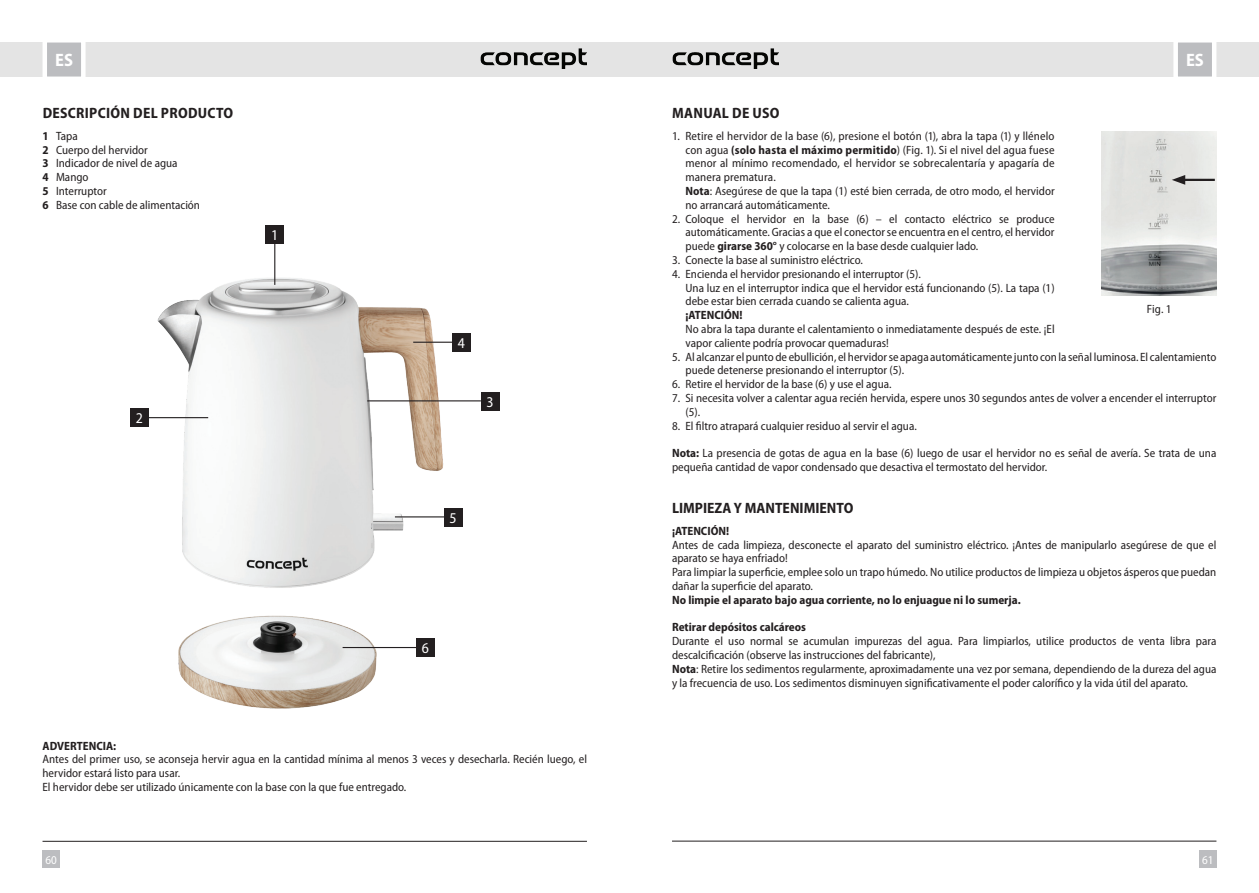
<style>
.page{position:relative;width:1259px;height:893px;background:#fff}
.page>*{position:absolute;margin:0;border:0;box-sizing:border-box;transform-origin:0 0}
.t1{font:700 semi-condensed 18px "Myriad Pro";color:#fff}
.t2{font:700 semi-condensed 15px "Myriad Pro";letter-spacing:.02em;color:#231f20}
.t3{font:700 semi-condensed 15px "Myriad Pro";color:#231f20}
.t4{font:semi-condensed 15px "Myriad Pro";color:#fff}
.t5{font:semi-condensed 12px/13.8px "Myriad Pro";color:#231f20}
.t6{font:700 semi-condensed 12px "Myriad Pro";color:#231f20}
.t7{font:semi-condensed 12px "Myriad Pro";color:#fff}
.s1{font-weight:700}
</style>
<div class="page">
<div style="left:629px;top:43px;width:630px;height:34px;background:#e4e4e4"></div>
<div style="left:0;top:43px;width:629px;height:34px;background:#e4e4e4"></div>
<div style="left:43px;top:850px;width:17px;height:17px;background:#bcbdc0"></div>
<div style="left:1199px;top:850px;width:17px;height:17px;background:#bcbdc0"></div>
<svg style="left:1171px;top:42px;width:47px;height:35px;background:#cdced0"></svg>
<svg style="left:40px;top:42px;width:48px;height:35px;background:#ceced0"></svg>
<hr style="left:672px;top:841px;width:544px;height:1px;background:#231f20">
<hr style="left:43px;top:841px;width:544px;height:1px;background:#231f20">
<img style="left:480px;top:48px;width:107px;height:21px">
<img style="left:672px;top:48px;width:106px;height:21px">
<img style="left:1101px;top:132px;width:115px;height:164px">
<hr style="left:1181px;top:179px;width:33px;height:2px;background:#231f20">
<svg style="left:1171px;top:175px;width:14px;height:10px"></svg>
<div style="left:266px;top:225px;width:18px;height:19px;background:#231f20"></div>
<img style="left:157px;top:275px;width:287px;height:434px">
<hr style="left:149px;top:417px;width:59px;height:1px;background:#231f20">
<div style="left:130px;top:408px;width:19px;height:19px;background:#231f20"></div>
<hr style="left:367px;top:400px;width:114px;height:1px;background:#231f20">
<div style="left:481px;top:392px;width:18px;height:18px;background:#231f20"></div>
<hr style="left:413px;top:342px;width:39px;height:1px;background:#231f20">
<div style="left:452px;top:333px;width:18px;height:19px;background:#231f20"></div>
<hr style="left:395px;top:516px;width:49px;height:1px;background:#231f20">
<div style="left:444px;top:508px;width:18px;height:18px;background:#231f20"></div>
<hr style="left:342px;top:647px;width:74px;height:1px;background:#231f20">
<div style="left:416px;top:638px;width:18px;height:19px;background:#231f20"></div>
<hr style="left:274px;top:244px;width:1px;height:41px;background:#231f20">
<h1 class="t1" style="left:55px;top:50px;width:19px">ES</h1>
<h1 class="t1" style="left:1186px;top:50px;width:19px">ES</h1>
<p class="t2" style="left:43px;top:104px;width:192px">DESCRIPCIÓN DEL PRODUCTO</p>
<p class="t5" style="left:43px;top:129px;width:159px"><span class="s1">1</span> Tapa<br><span class="s1">2</span> Cuerpo del hervidor<br><span class="s1">3</span> Indicador de nivel de agua<br><span class="s1">4</span> Mango<br><span class="s1">5</span> Interruptor<br><span class="s1">6</span> Base con cable de alimentación</p>
<p class="t2" style="left:672px;top:104px;width:109px">MANUAL DE USO</p>
<p class="t5" style="left:685px;top:129px;width:371px;text-indent:-14px">1. Retire el hervidor de la base (6), presione el botón (1), abra la tapa (1) y llénelo con agua <span class="s1">(solo hasta el máximo permitido</span>) (Fig. 1). Si el nivel del agua fuese menor al mínimo recomendado, el hervidor se sobrecalentaría y apagaría de manera prematura.<br><span class="s1">Nota</span>: Asegúrese de que la tapa (1) esté bien cerrada, de otro modo, el hervidor no arrancará automáticamente.</p>
<p class="t5" style="left:685px;top:212px;width:371px;text-align:justify;text-indent:-14px">2. Coloque el hervidor en la base (6) – el contacto eléctrico se produce automáticamente. Gracias a que el conector se encuentra en el centro, el hervidor puede <span class="s1">girarse 360°</span> y colocarse en la base desde cualquier lado.</p>
<p class="t5" style="left:672px;top:253px;width:192px">3. Conecte la base al suministro eléctrico.</p>
<p class="t5" style="left:685px;top:267px;width:370px;text-indent:-14px">4. Encienda el hervidor presionando el interruptor (5).<br>Una luz en el interruptor indica que el hervidor está funcionando (5). La tapa (1) debe estar bien cerrada cuando se calienta agua.</p>
<p class="t6" style="left:685px;top:309px;width:59px">¡ATENCIÓN!</p>
<p class="t5" style="left:685px;top:322px;width:371px">No abra la tapa durante el calentamiento o inmediatamente después de este. ¡El vapor caliente podría provocar quemaduras!</p>
<p class="t5" style="left:685px;top:350px;width:532px;text-indent:-14px">5. Al alcanzar el punto de ebullición, el hervidor se apaga automáticamente junto con la señal luminosa. El calentamiento puede detenerse presionando el interruptor (5).</p>
<p class="t5" style="left:672px;top:378px;width:221px">6. Retire el hervidor de la base (6) y use el agua.</p>
<p class="t5" style="left:685px;top:391px;width:532px;text-indent:-14px">7. Si necesita volver a calentar agua recién hervida, espere unos 30 segundos antes de volver a encender el interruptor (5).</p>
<p class="t5" style="left:672px;top:419px;width:246px">8. El fi ltro atrapará cualquier residuo al servir el agua.</p>
<p class="t5" style="left:672px;top:447px;width:546px"><span class="s1">Nota:</span> La presencia de gotas de agua en la base (6) luego de usar el hervidor no es señal de avería. Se trata de una pequeña cantidad de vapor condensado que desactiva el termostato del hervidor.</p>
<p class="t3" style="left:672px;top:499px;width:183px">LIMPIEZA Y MANTENIMIENTO</p>
<p class="t6" style="left:672px;top:524px;width:59px">¡ATENCIÓN!</p>
<p class="t5" style="left:672px;top:538px;width:546px">Antes de cada limpieza, desconecte el aparato del suministro eléctrico. ¡Antes de manipularlo asegúrese de que el aparato se haya enfriado!<br>Para limpiar la superficie, emplee solo un trapo húmedo. No utilice productos de limpieza u objetos ásperos que puedan dañar la superficie del aparato.</p>
<p class="t6" style="left:672px;top:593px;width:350px">No limpie el aparato bajo agua corriente, no lo enjuague ni lo sumerja.</p>
<p class="t6" style="left:672px;top:621px;width:136px">Retirar depósitos calcáreos</p>
<p class="t5" style="left:672px;top:635px;width:546px">Durante el uso normal se acumulan impurezas del agua. Para limpiarlos, utilice productos de venta libra para descalcificación (observe las instrucciones del fabricante),<br><span class="s1">Nota</span>: Retire los sedimentos regularmente, aproximadamente una vez por semana, dependiendo de la dureza del agua y la frecuencia de uso. Los sedimentos disminuyen significativamente el poder calorífico y la vida útil del aparato.</p>
<p class="t4" style="left:271px;top:227px;width:9px">1</p>
<p class="t5" style="left:1146px;top:302px;width:26px">Fig. 1</p>
<p class="t4" style="left:458px;top:335px;width:9px">4</p>
<p class="t4" style="left:486px;top:394px;width:9px">3</p>
<p class="t4" style="left:136px;top:410px;width:9px">2</p>
<p class="t4" style="left:450px;top:510px;width:9px">5</p>
<p class="t4" style="left:422px;top:640px;width:9px">6</p>
<p class="t6" style="left:43px;top:739px;width:75px">ADVERTENCIA:</p>
<p class="t5" style="left:43px;top:753px;width:546px">Antes del primer uso, se aconseja hervir agua en la cantidad mínima al menos 3 veces y desecharla. Recién luego, el hervidor estará listo para usar.<br>El hervidor debe ser utilizado únicamente con la base con la que fue entregado.</p>
<p class="t7" style="left:45px;top:853px;width:13px">60</p>
<p class="t7" style="left:1202px;top:853px;width:13px">61</p>
</div>
